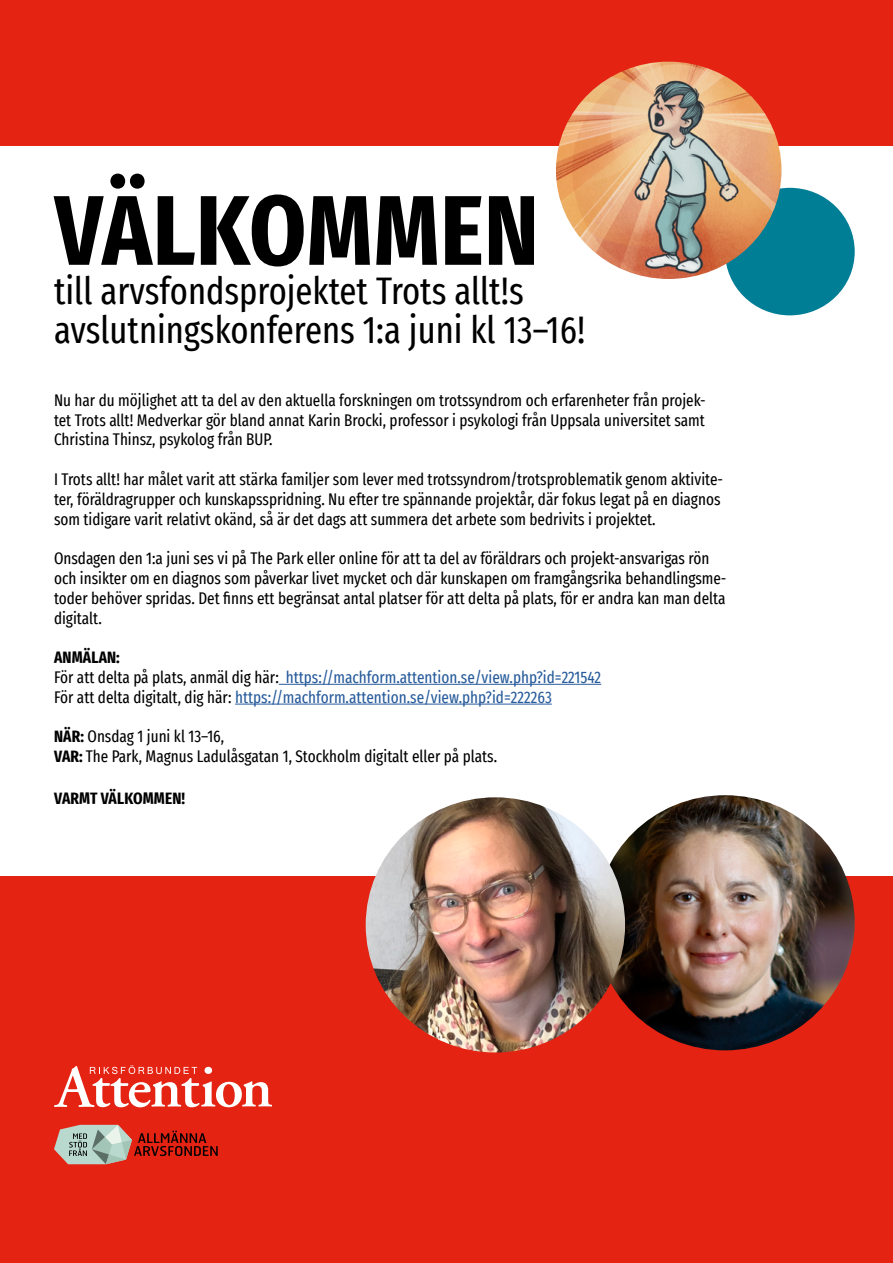
<style>
.page{position:relative;width:893px;height:1263px;background:#fff}
.page>*{position:absolute;margin:0;border:0;box-sizing:border-box;transform-origin:0 0}
.t1{font:700 extra-condensed 99px "Fira Sans";letter-spacing:.01em;color:#000}
.t2{font:extra-condensed 37.5px/39px "Fira Sans";color:#000}
.t3{font:extra-condensed 16.5px/19.8px "Fira Sans";color:#000}
.t4{font:extra-condensed 16.5px/19.8px "Fira Sans";color:#275b9b}
.t5{font:700 extra-condensed 16.5px "Fira Sans";letter-spacing:.01em;color:#000}
.s1{font-weight:700;color:#000}
.s2{color:#000}
.s3{font-weight:700}
</style>
<div class="page">
<div style="left:0;top:876px;width:893px;height:387px;background:#e42313"></div>
<hr style="left:279px;top:684px;width:322px;height:1px;background:#275b9b">
<hr style="left:235px;top:704px;width:317px;height:1px;background:#275b9b">
<svg style="left:54px;top:1065px;width:218px;height:42px"></svg>
<svg style="left:54px;top:1125px;width:164px;height:39px"></svg>
<div style="left:0;top:0;width:893px;height:145px;background:#e42313"></div>
<img style="left:625px;top:795px;width:230px;height:255px">
<div style="left:725px;top:188px;width:130px;height:127px;background:#007e96;border-radius:50%"></div>
<img style="left:556px;top:62px;width:225px;height:217px">
<img style="left:366px;top:797px;width:259px;height:255px">
<h1 class="t1" style="left:54px;top:148px;width:486px">VÄLKOMMEN</h1>
<h2 class="t2" style="left:54px;top:270px;width:533px">till arvsfondsprojektet Trots allt!s avslutningskonferens 1:a juni kl 13–16!</h2>
<p class="t3" style="left:54px;top:390px;width:653px;text-align:justify">Nu har du möjlighet att ta del av den aktuella forskningen om trotssyndrom och erfarenheter från projek&shy;tet Trots allt! Medverkar gör bland annat Karin Brocki, professor i psykologi från Uppsala universitet samt Christina Thinsz, psykolog från BUP.</p>
<p class="t3" style="left:54px;top:469px;width:671px">I Trots allt! har målet varit att stärka familjer som lever med trotssyndrom/trotsproblematik genom aktivite&shy;ter, föräldragrupper och kunskapsspridning. Nu efter tre spännande projektår, där fokus legat på en diagnos som tidigare varit relativt okänd, så är det dags att summera det arbete som bedrivits i projektet.</p>
<p class="t3" style="left:54px;top:548px;width:674px">Onsdagen den 1:a juni ses vi på The Park eller online för att ta del av föräldrars och projekt-ansvarigas rön och insikter om en diagnos som påverkar livet mycket och där kunskapen om framgångsrika behandlingsme&shy;toder behöver spridas. Det finns ett begränsat antal platser för att delta på plats, för er andra kan man delta digitalt.</p>
<p class="t4" style="left:54px;top:647px;width:549px"><span class="s1">ANMÄLAN:<br></span><span class="s2">För att delta på plats, anmäl dig här:</span> https://machform.attention.se/view.php?id=221542<br><span class="s2">För att delta digitalt, dig här:</span> https://machform.attention.se/view.php?id=222263</p>
<p class="t3" style="left:54px;top:726px;width:445px"><span class="s3">NÄR:</span> Onsdag 1 juni kl 13–16,<br><span class="s3">VAR:</span> The Park, Magnus Ladulåsgatan 1, Stockholm digitalt eller på plats.</p>
<p class="t5" style="left:54px;top:784px;width:133px">VARMT VÄLKOMMEN!</p>
</div>
